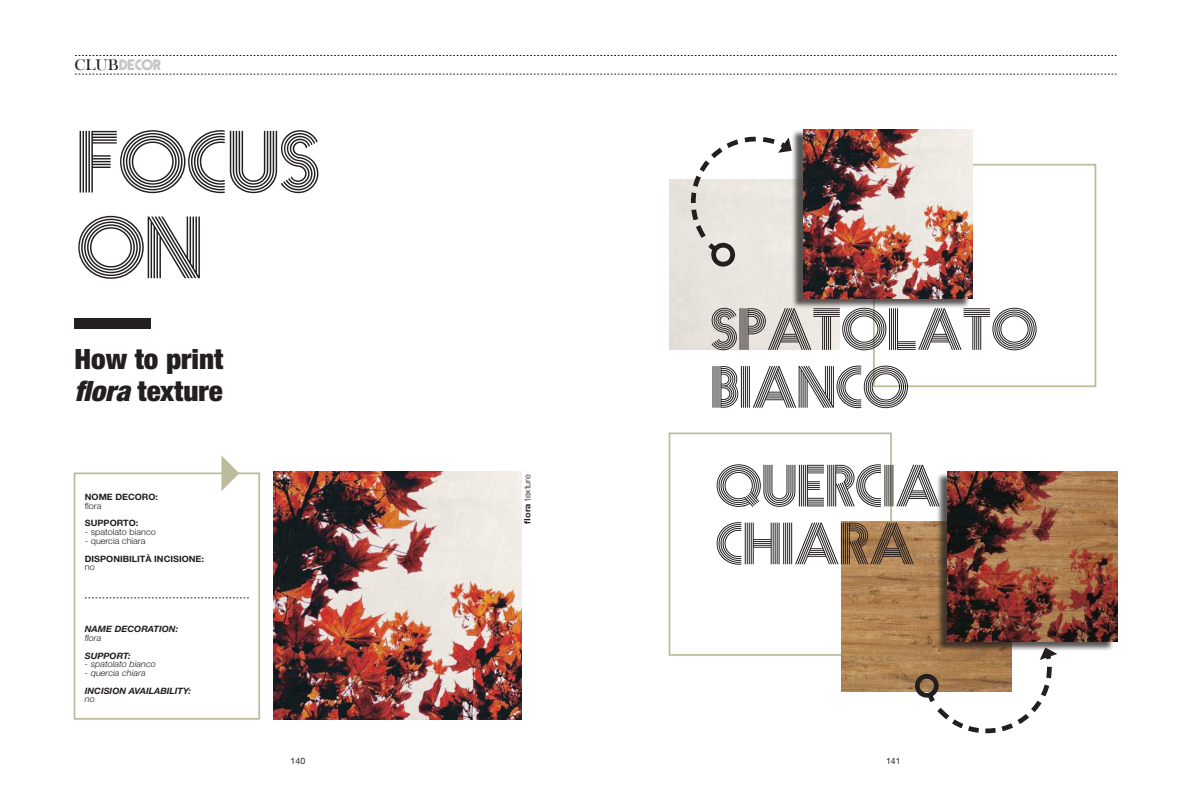
<style>
.page{position:relative;width:1191px;height:794px;background:#fff}
.page>*{position:absolute;margin:0;border:0;box-sizing:border-box;transform-origin:0 0}
.t1{font:78.75px/85.7px "Prisma";color:#241f1f;scale:1.04 1}
.t2{font:900 condensed 73.5px "Helvetica Neue";color:#241f1f;scale:1.04 1}
.t3{font:53.2px/57.8px "Prisma";color:#241f1f;scale:1.04 1}
.t4{font:900 condensed 28px/31.5px "Helvetica Neue";color:#241f1f;scale:1.04 1}
.t5{font:13.47px "Prisma";color:#969698;scale:1.04 1}
.t6{font:300 8.75px "Helvetica Neue";color:#241f1f;scale:1.04 1}
.t7{font:italic 700 8.75px "Helvetica Neue";color:#241f1f;scale:1.04 1}
.t8{font:700 8.75px "Helvetica Neue";color:#241f1f;scale:1.04 1}
.t9{font:italic 300 8.75px "Helvetica Neue";color:#241f1f;scale:1.04 1}
.t10{font:8.75px "Helvetica Neue";color:#241f1f}
.s1{font-family:"Bask Old Face";font-size:15.75px;color:#241f1f}
.s2{font-style:italic}
.s3{font-weight:700}
</style>
<div class="page">
<div style="left:668px;top:432px;width:224px;height:224px;border:2px solid #bcbc9d"></div>
<img style="left:841px;top:522px;width:94px;height:170px">
<div style="left:873px;top:164px;width:223px;height:223px;border:2px solid #bcbc9d"></div>
<svg style="left:75px;top:74px;width:1041px;height:1px"></svg>
<svg style="left:75px;top:55px;width:1041px;height:1px"></svg>
<svg style="left:221px;top:455px;width:17px;height:36px"></svg>
<svg style="left:85px;top:598px;width:164px;height:1px"></svg>
<div style="left:74px;top:472px;width:186px;height:247px;border:2px solid #bcbc9d"></div>
<svg style="left:912px;top:647px;width:145px;height:87px"></svg>
<svg style="left:691px;top:136px;width:100px;height:135px"></svg>
<img style="left:273px;top:472px;width:248px;height:247px">
<div style="left:791px;top:129px;width:179px;height:180px;background:#241f1f;opacity:.75"></div>
<img style="left:803px;top:129px;width:170px;height:170px">
<div style="left:935px;top:472px;width:179px;height:179px;background:#241f1f;opacity:.75"></div>
<img style="left:947px;top:472px;width:170px;height:169px">
<h3 class="t5" style="left:74px;top:55px;width:84px"><span class="s1">CLUB</span>DECOR</h3>
<h1 class="t1" style="left:74px;top:115px;width:235px">FOCUS<br>ON</h1>
<h2 class="t2" style="left:74px;top:273px;width:75px">—</h2>
<h3 class="t4" style="left:74px;top:343px;width:145px">How to print <span class="s2">flora</span> texture</h3>
<p class="t8" style="left:85px;top:492px;width:72px">NOME DECORO:</p>
<p class="t6" style="left:85px;top:500px;width:18px">flora</p>
<p class="t8" style="left:85px;top:518px;width:53px">SUPPORTO:</p>
<p class="t6" style="left:85px;top:527px;width:70px">- spatolato bianco</p>
<p class="t6" style="left:85px;top:535px;width:60px">- quercia chiara</p>
<p class="t8" style="left:85px;top:553px;width:116px">DISPONIBILITÀ INCISIONE:</p>
<p class="t6" style="left:85px;top:562px;width:11px">no</p>
<p class="t7" style="left:85px;top:624px;width:91px">NAME DECORATION:</p>
<p class="t9" style="left:85px;top:633px;width:18px">flora</p>
<p class="t7" style="left:85px;top:650px;width:46px">SUPPORT:</p>
<p class="t9" style="left:85px;top:659px;width:70px">- spatolato bianco</p>
<p class="t9" style="left:85px;top:668px;width:60px">- quercia chiara</p>
<p class="t7" style="left:85px;top:685px;width:104px">INCISION AVAILABILITY:</p>
<p class="t9" style="left:85px;top:694px;width:11px">no</p>
<p class="t6" style="left:522px;top:523px;width:49px;rotate:-90deg"><span class="s3">flora</span> texture</p>
<h3 class="t3" style="left:709px;top:297px;width:316px">SPATOLATO<br>BIANCO</h3>
<h3 class="t3" style="left:714px;top:454px;width:217px">QUERCIA<br>CHIARA</h3>
<p class="t10" style="left:290px;top:755px;width:16px">140</p>
<p class="t10" style="left:886px;top:755px;width:16px">141</p>
</div>
